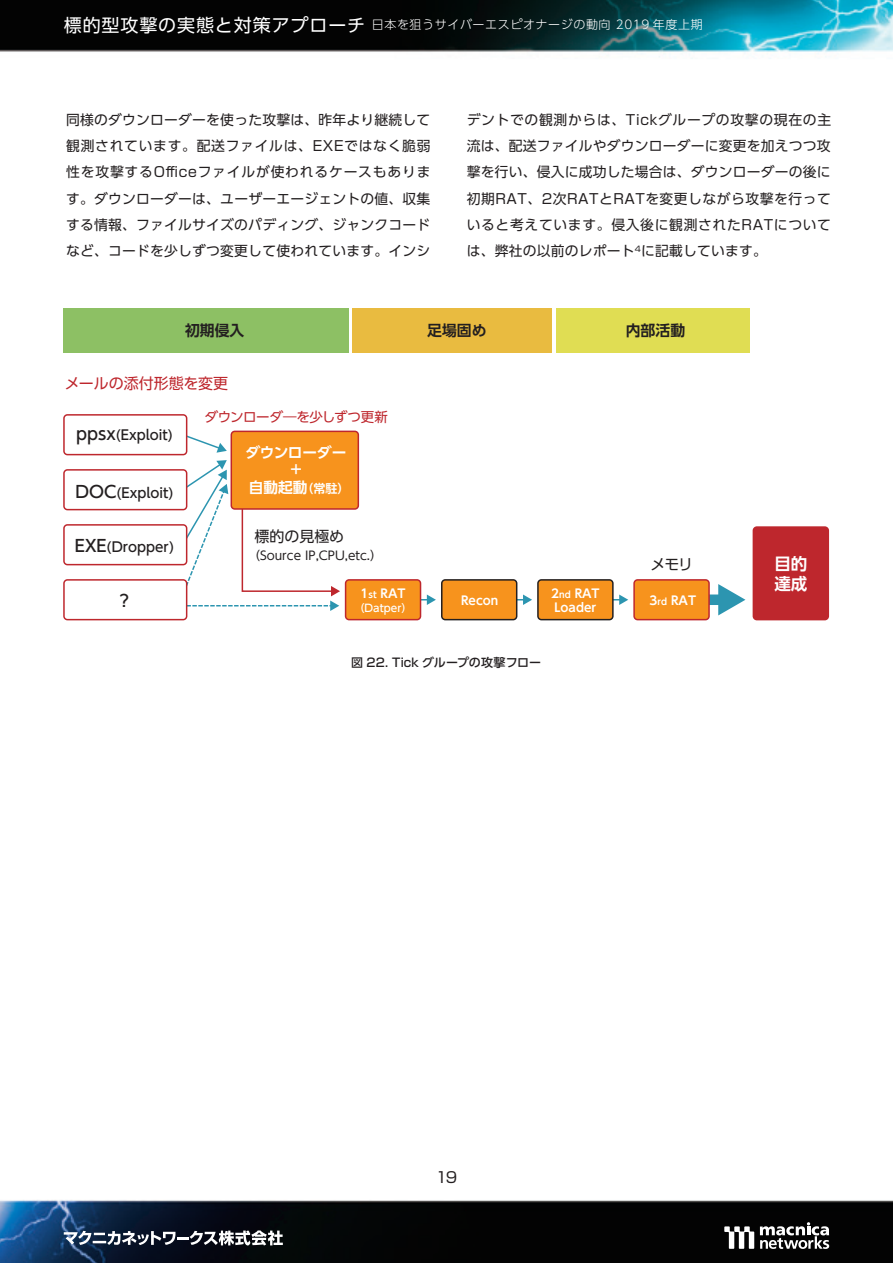
<style>
.page{position:relative;width:893px;height:1263px;background:#fff}
.page>*{position:absolute;margin:0;border:0;box-sizing:border-box;transform-origin:0 0}
.t1{font:700 16.5px "UD Shin Go Pro De";color:#fff}
.t2{font:500 16.5px "UD Shin Go Pro";color:#231f20}
.t3{font:15px "UD Shin Go Pro";color:#be272d}
.t4{font:15px "UD Shin Go Pro";color:#231f20}
.t5{font:15px "Shin Go Pro";color:#231f20}
.t6{font:700 14.85px "UD Shin Go Pro De";color:#231f20}
.t7{font:700 14.7px/17.5px "UD Shin Go Pro De";letter-spacing:-.01em;color:#fff;text-align:center}
.t8{font:13.8px/26.2px "UD Shin Go Pro";letter-spacing:.015em;color:#231f20;text-align:justify}
.t9{font:500 13.5px "UD Shin Go Pro";color:#231f20}
.t10{font:13.5px "UD Shin Go Pro";letter-spacing:-.025em;color:#be272d}
.t11{font:300 12px "UD Shin Go Pro";letter-spacing:.05em;color:#fff}
.t12{font:700 12px/13.5px "UD Shin Go Pro De";color:#fff}
.t13{font:12px "UD Shin Go Pro";color:#231f20}
.t14{font:500 12px "UD Shin Go Pro";letter-spacing:-.01em;color:#231f20}
.t15{font:500 10.5px "UD Shin Go Pro";color:#fff}
.s1{font-weight:400;font-size:18px}
.s2{font-family:"Shin Go Pro"}
.s3{font-size:16.5px}
.s4{font-size:12px}
.s5{font-size:9px}
</style>
<div class="page">
<img style="left:0;top:0;width:893px;height:1263px">
<svg style="left:724px;top:1226px;width:30px;height:23px"></svg>
<svg style="left:760px;top:1222px;width:69px;height:27px"></svg>
<svg style="left:64px;top:1230px;width:219px;height:15px"></svg>
<hr style="left:389px;top:599px;width:39px;height:1px;background:#2c95b0">
<svg style="left:63px;top:414px;width:358px;height:206px"></svg>
<hr style="left:485px;top:599px;width:40px;height:1px;background:#2c95b0">
<svg style="left:427px;top:579px;width:90px;height:41px"></svg>
<div style="left:692px;top:594px;width:31px;height:11px;background:#2c95b0"></div>
<svg style="left:718px;top:584px;width:27px;height:31px"></svg>
<svg style="left:523px;top:579px;width:187px;height:41px"></svg>
<div style="left:753px;top:526px;width:76px;height:94px;background:#be272d;border-radius:4px"></div>
<div style="left:63px;top:308px;width:285px;height:45px;background:#8dc064"></div>
<div style="left:353px;top:308px;width:199px;height:45px;background:#e9bb40"></div>
<div style="left:556px;top:308px;width:194px;height:45px;background:#e0dd53"></div>
<p class="t11" style="left:64px;top:15px;width:640px"><span class="s1">標的型攻撃の実態と対策アプローチ</span>日本を狙うサイバーエスピオナージの動向 2019 年度上期</p>
<p class="t8" style="left:66px;top:106px;width:366px">同様のダウンローダーを使った攻撃は<span class="s2">、</span>昨年より継続して観測されています<span class="s2">。</span>配送ファイルは<span class="s2">、EXE</span>ではなく脆弱性を攻撃する<span class="s2">Office</span>ファイルが使われるケースもあります<span class="s2">。</span>ダウンローダーは<span class="s2">、</span>ユーザーエージェントの値<span class="s2">、</span>収集する情報<span class="s2">、</span>ファイルサイズのパディング<span class="s2">、</span>ジャンクコードなど<span class="s2">、</span>コードを少しずつ変更して使われています<span class="s2">。</span>インシ</p>
<p class="t8" style="left:467px;top:106px;width:366px">デントでの観測からは<span class="s2">、Tick</span>グループの攻撃の現在の主流は<span class="s2">、</span>配送ファイルやダウンローダーに変更を加えつつ攻撃を行い<span class="s2">、</span>侵入に成功した場合は<span class="s2">、</span>ダウンローダーの後に初期<span class="s2">RAT、2</span>次<span class="s2">RAT</span>と<span class="s2">RAT</span>を変更しながら攻撃を行っていると考えています<span class="s2">。</span>侵入後に観測された<span class="s2">RAT</span>については<span class="s2">、</span>弊社の以前のレポート<sup>4</sup>に記載しています<span class="s2">。</span></p>
<p class="t6" style="left:185px;top:318px;width:61px">初期侵入</p>
<p class="t6" style="left:427px;top:318px;width:61px">足場固め</p>
<p class="t6" style="left:626px;top:318px;width:61px">内部活動</p>
<p class="t3" style="left:65px;top:371px;width:165px">メールの添付形態を変更</p>
<p class="t9" style="left:76px;top:423px;width:98px"><span class="s3">ppsx</span>(Exploit)</p>
<p class="t10" style="left:205px;top:406px;width:185px">ダウンローダ―を少しずつ更新</p>
<p class="t7" style="left:246px;top:443px;width:102px">ダウンローダー＋</p>
<p class="t9" style="left:76px;top:482px;width:100px"><span class="s3">DOC</span>(Exploit)</p>
<p class="t7" style="left:249px;top:478px;width:102px">自動起動<span class="s4">（常駐）</span></p>
<p class="t9" style="left:75px;top:536px;width:101px"><span class="s3">EXE</span>(Dropper)</p>
<p class="t2" style="left:120px;top:588px;width:11px">?</p>
<p class="t4" style="left:254px;top:524px;width:91px">標的の見極め</p>
<p class="t13" style="left:248px;top:545px;width:136px">（Source IP,CPU,etc.）</p>
<p class="t12" style="left:361px;top:587px;width:46px">1<span class="s5">st</span> RAT</p>
<p class="t15" style="left:354px;top:599px;width:59px">（Datper）</p>
<p class="t4" style="left:650px;top:552px;width:44px">メモリ</p>
<p class="t12" style="left:461px;top:593px;width:39px">Recon</p>
<p class="t12" style="left:551px;top:587px;width:50px">2<span class="s5">nd</span> RAT<br>Loader</p>
<p class="t12" style="left:650px;top:593px;width:48px">3<span class="s5">rd</span> RAT</p>
<p class="t14" style="left:351px;top:653px;width:191px">図 <span class="s2">22. Tick</span> グループの攻撃フロー</p>
<p class="t1" style="left:774px;top:551px;width:34px">目的</p>
<p class="t1" style="left:774px;top:570px;width:34px">達成</p>
<p class="t5" style="left:436px;top:1165px;width:23px">19</p>
</div>
